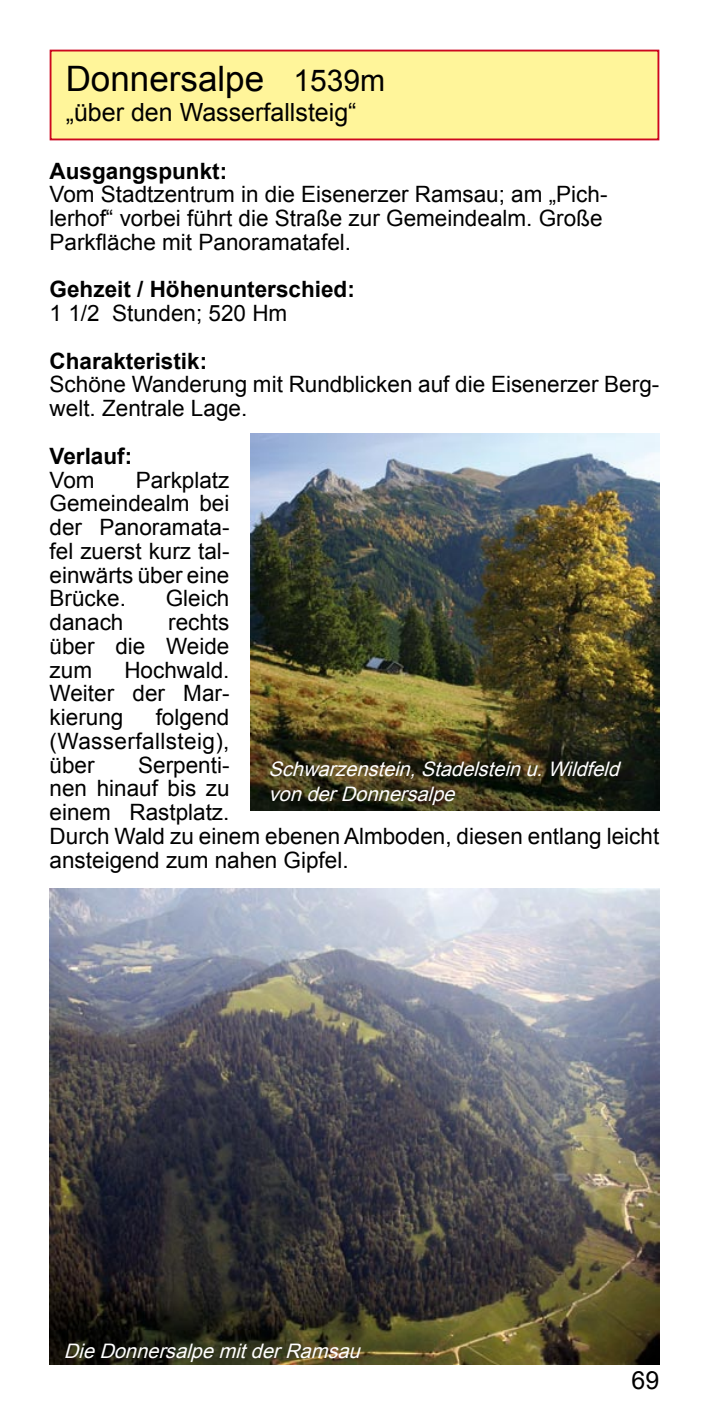
<style>
.page{position:relative;width:709px;height:1418px;background:#fff}
.page>*{position:absolute;margin:0;border:0;box-sizing:border-box;transform-origin:0 0}
.t1{font:35px "Arial";color:#000}
.t2{font:25px "Arial";color:#000}
.t3{font:22.5px/23.8px "Arial";color:#000;text-align:justify}
.t4{font:700 22.5px "Arial";color:#000}
.t5{font:italic 20px/25px "Arial";color:#fff}
.s1{font-size:30px}
</style>
<div class="page">
<div style="left:51px;top:51px;width:607px;height:88px;background:#fff59a"></div>
<div style="left:50px;top:50px;width:609px;height:90px;border:2px solid #cc071e"></div>
<img style="left:50px;top:888px;width:609px;height:476px">
<img style="left:251px;top:434px;width:408px;height:376px">
<h1 class="t1" style="left:66px;top:56px;width:321px">Donnersalpe <span class="s1">1539m</span></h1>
<p class="t2" style="left:66px;top:96px;width:292px">„über den Wasserfallsteig“</p>
<p class="t4" style="left:50px;top:156px;width:179px">Ausgangspunkt:</p>
<p class="t3" style="left:50px;top:183px;width:559px;text-align:left">Vom Stadtzentrum in die Eisenerzer Ramsau; am „Pich&shy;lerhof“ vorbei führt die Straße zur Gemeindealm. Große<br>Parkfläche mit Panoramatafel.</p>
<p class="t4" style="left:50px;top:275px;width:307px">Gehzeit / Höhenunterschied:</p>
<p class="t3" style="left:50px;top:302px;width:239px">1 1/2 Stunden; 520 Hm</p>
<p class="t4" style="left:50px;top:346px;width:159px">Charakteristik:</p>
<p class="t3" style="left:50px;top:373px;width:611px">Schöne Wanderung mit Rundblicken auf die Eisenerzer Berg&shy;welt. Zentrale Lage.</p>
<p class="t4" style="left:50px;top:441px;width:84px">Verlauf:</p>
<p class="t3" style="left:50px;top:468px;width:47px">Vom</p>
<p class="t3" style="left:50px;top:468px;width:181px;text-indent:86px">Parkplatz Gemeindealm bei der Panoramata&shy;fel zuerst kurz tal&shy;einwärts über eine Brücke.</p>
<p class="t3" style="left:166px;top:587px;width:65px">Gleich</p>
<p class="t3" style="left:50px;top:610px;width:181px;text-indent:119px">rechts über die Weide zum</p>
<p class="t3" style="left:50px;top:610px;width:75px">danach</p>
<p class="t3" style="left:50px;top:658px;width:181px;text-indent:75px">Hochwald.<br>Weiter der Mar&shy;kierung</p>
<p class="t3" style="left:50px;top:705px;width:181px;text-indent:106px">folgend (Wasserfallsteig), über</p>
<p class="t3" style="left:50px;top:753px;width:611px;text-align:left;text-indent:89px">Serpenti-<br>nen hinauf bis zu<br>einem Rastplatz.<br>Durch Wald zu einem ebenen Almboden, diesen entlang leicht ansteigend zum nahen Gipfel.</p>
<p class="t5" style="left:268px;top:756px;width:359px">Schwarzenstein,Stadelsteinu.Wildfeld vonderDonnersalpe</p>
<p class="t5" style="left:64px;top:1338px;width:304px">DieDonnersalpemitderRamsau</p>
<p class="t2" style="left:631px;top:1363px;width:29px">69</p>
</div>
